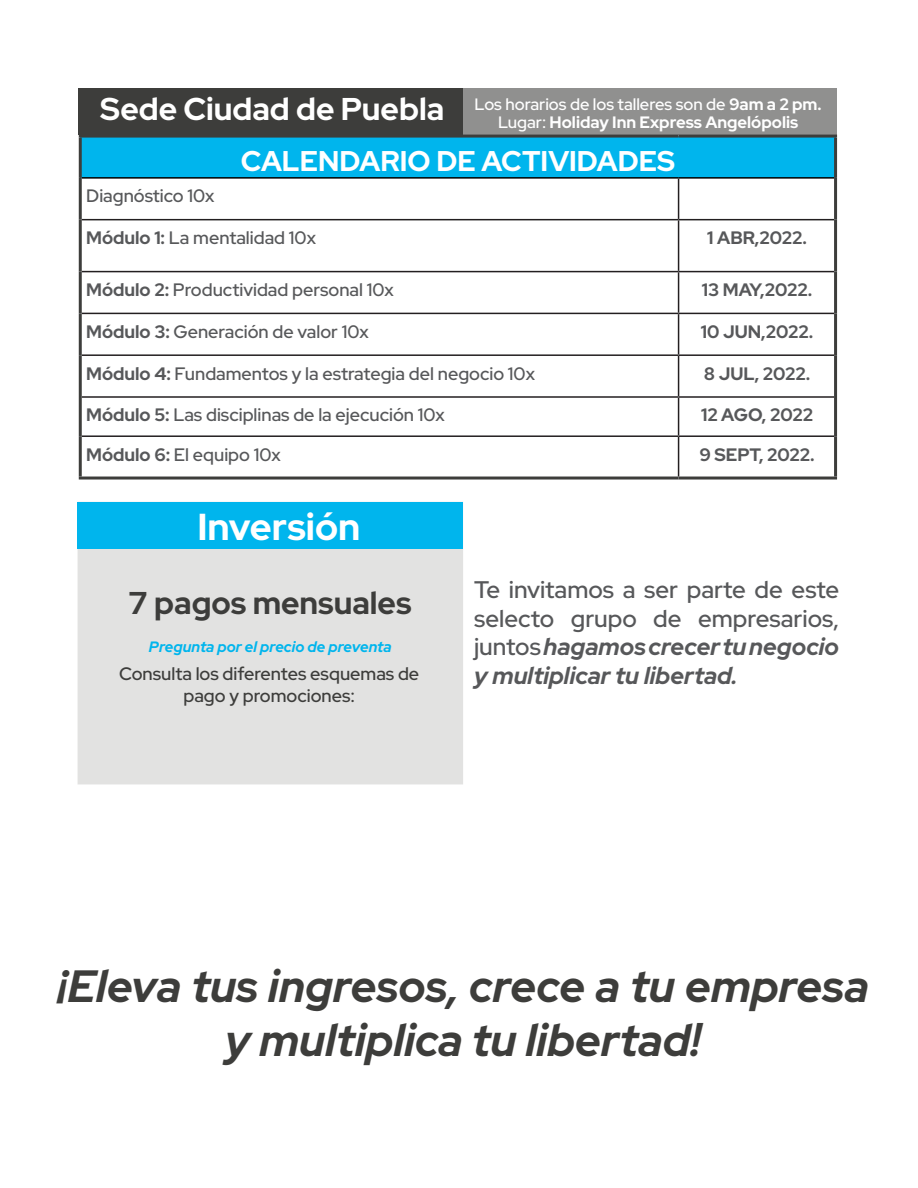
<style>
.page{position:relative;width:918px;height:1188px;background:#fff}
.page>*{position:absolute;margin:0;border:0;box-sizing:border-box;transform-origin:0 0}
.t1{font:italic 700 45px/54px "Red Hat Display";color:#3d3d3b;text-align:center}
.t2{font:700 37.5px "Red Hat Display";color:#fff}
.t3{font:700 31.5px "Red Hat Display";color:#fff}
.t4{font:700 31.5px "Red Hat Display";color:#3d3d3b}
.t5{font:700 28.5px "Red Hat Display";color:#fff}
.t6{font:500 24px/28.8px "Red Hat Display";color:#57585a;text-align:justify}
.t7{font:500 18px "Red Hat Display";color:#57585a}
.t8{font:700 18px "Red Hat Display";color:#57585a}
.t9{font:500 18px/21.6px "Red Hat Display";color:#3d3d3b;text-align:center}
.t10{font:500 16.5px "Red Hat Display";color:#fff}
.t11{font:700 16.5px "Red Hat Display";color:#fff}
.t12{font:italic 800 15px "Red Hat Display";color:#00b5ed}
.s1{font-weight:700}
.s2{font-weight:500}
.s3{font-weight:700;font-style:italic}
</style>
<div class="page">
<div style="left:80px;top:136px;width:756px;height:42px;background:#00b5ed"></div>
<hr style="left:678px;top:179px;width:1px;height:40px;background:#231f20">
<hr style="left:82px;top:219px;width:597px;height:1px;background:#231f20">
<hr style="left:679px;top:219px;width:155px;height:1px;background:#231f20">
<hr style="left:678px;top:220px;width:1px;height:51px;background:#231f20">
<hr style="left:82px;top:271px;width:597px;height:1px;background:#231f20">
<hr style="left:679px;top:271px;width:155px;height:1px;background:#231f20">
<hr style="left:678px;top:272px;width:1px;height:41px;background:#231f20">
<hr style="left:82px;top:313px;width:597px;height:1px;background:#231f20">
<hr style="left:679px;top:313px;width:155px;height:1px;background:#231f20">
<hr style="left:678px;top:314px;width:1px;height:40px;background:#231f20">
<hr style="left:82px;top:354px;width:597px;height:2px;background:#231f20">
<hr style="left:679px;top:354px;width:155px;height:2px;background:#231f20">
<hr style="left:678px;top:356px;width:1px;height:40px;background:#231f20">
<hr style="left:82px;top:396px;width:597px;height:2px;background:#231f20">
<hr style="left:679px;top:396px;width:155px;height:2px;background:#231f20">
<hr style="left:678px;top:398px;width:1px;height:37px;background:#231f20">
<hr style="left:82px;top:435px;width:597px;height:2px;background:#231f20">
<hr style="left:679px;top:435px;width:155px;height:2px;background:#231f20">
<hr style="left:678px;top:437px;width:1px;height:40px;background:#231f20">
<hr style="left:82px;top:177px;width:597px;height:2px;background:#000">
<hr style="left:679px;top:177px;width:155px;height:2px;background:#000">
<hr style="left:79px;top:135px;width:600px;height:3px;background:#3d3d3b">
<hr style="left:79px;top:138px;width:3px;height:40px;background:#3d3d3b">
<hr style="left:679px;top:135px;width:158px;height:3px;background:#3d3d3b">
<hr style="left:834px;top:138px;width:3px;height:40px;background:#3d3d3b">
<hr style="left:79px;top:178px;width:3px;height:42px;background:#3d3d3b">
<hr style="left:834px;top:178px;width:3px;height:42px;background:#3d3d3b">
<hr style="left:79px;top:220px;width:3px;height:52px;background:#3d3d3b">
<hr style="left:834px;top:220px;width:3px;height:52px;background:#3d3d3b">
<hr style="left:79px;top:272px;width:3px;height:41px;background:#3d3d3b">
<hr style="left:834px;top:272px;width:3px;height:41px;background:#3d3d3b">
<hr style="left:79px;top:313px;width:3px;height:42px;background:#3d3d3b">
<hr style="left:834px;top:313px;width:3px;height:42px;background:#3d3d3b">
<hr style="left:79px;top:355px;width:3px;height:42px;background:#3d3d3b">
<hr style="left:834px;top:355px;width:3px;height:42px;background:#3d3d3b">
<hr style="left:79px;top:397px;width:3px;height:39px;background:#3d3d3b">
<hr style="left:834px;top:397px;width:3px;height:39px;background:#3d3d3b">
<hr style="left:79px;top:436px;width:3px;height:41px;background:#3d3d3b">
<hr style="left:834px;top:436px;width:3px;height:41px;background:#3d3d3b">
<hr style="left:79px;top:477px;width:600px;height:3px;background:#3d3d3b">
<hr style="left:679px;top:477px;width:158px;height:3px;background:#3d3d3b">
<div style="left:79px;top:88px;width:384px;height:47px;background:#3d3d3b"></div>
<div style="left:463px;top:88px;width:374px;height:47px;background:#90908f"></div>
<div style="left:78px;top:502px;width:385px;height:282px;background:#e2e2e1"></div>
<div style="left:78px;top:502px;width:385px;height:47px;background:#00b5ed"></div>
<p class="t3" style="left:100px;top:88px;width:345px">Sede Ciudad de Puebla</p>
<p class="t10" style="left:475px;top:94px;width:348px">Los horarios de los talleres son de <span class="s1">9am a 2 pm.</span></p>
<p class="t11" style="left:498px;top:112px;width:302px"><span class="s2">Lugar:</span> Holiday Inn Express Angelópolis</p>
<p class="t5" style="left:241px;top:143px;width:436px">CALENDARIO DE ACTIVIDADES</p>
<p class="t7" style="left:86px;top:184px;width:130px">Diagnóstico 10x</p>
<p class="t7" style="left:86px;top:226px;width:231px"><span class="s1">Módulo 1:</span> La mentalidad 10x</p>
<p class="t8" style="left:707px;top:226px;width:101px">1 ABR,2022.</p>
<p class="t7" style="left:86px;top:278px;width:309px"><span class="s1">Módulo 2:</span> Productividad personal 10x</p>
<p class="t8" style="left:702px;top:278px;width:112px">13 MAY,2022.</p>
<p class="t7" style="left:86px;top:320px;width:284px"><span class="s1">Módulo 3:</span> Generación de valor 10x</p>
<p class="t8" style="left:701px;top:320px;width:114px">10 JUN,2022.</p>
<p class="t7" style="left:86px;top:361px;width:450px"><span class="s1">Módulo 4:</span> Fundamentos y la estrategia del negocio 10x</p>
<p class="t8" style="left:704px;top:361px;width:108px">8 JUL, 2022.</p>
<p class="t7" style="left:86px;top:403px;width:360px"><span class="s1">Módulo 5:</span> Las disciplinas de la ejecución 10x</p>
<p class="t8" style="left:701px;top:403px;width:113px">12 AGO, 2022</p>
<p class="t7" style="left:86px;top:443px;width:196px"><span class="s1">Módulo 6:</span> El equipo 10x</p>
<p class="t8" style="left:699px;top:443px;width:117px">9 SEPT, 2022.</p>
<p class="t2" style="left:197px;top:503px;width:164px">Inversión</p>
<p class="t4" style="left:129px;top:582px;width:284px">7 pagos mensuales</p>
<p class="t12" style="left:149px;top:637px;width:244px">Pregunta por el precio de preventa</p>
<p class="t9" style="left:119px;top:662px;width:302px">Consulta los diferentes esquemas de pago y promociones:</p>
<p class="t6" style="left:474px;top:574px;width:367px">Te invitamos a ser parte de este selecto grupo de empresarios, juntos <span class="s3">hagamos crecer tu negocio y multiplicar tu libertad.</span></p>
<p class="t1" style="left:57px;top:959px;width:813px">¡Eleva tus ingresos, crece a tu empresa y multiplica tu libertad!</p>
</div>
